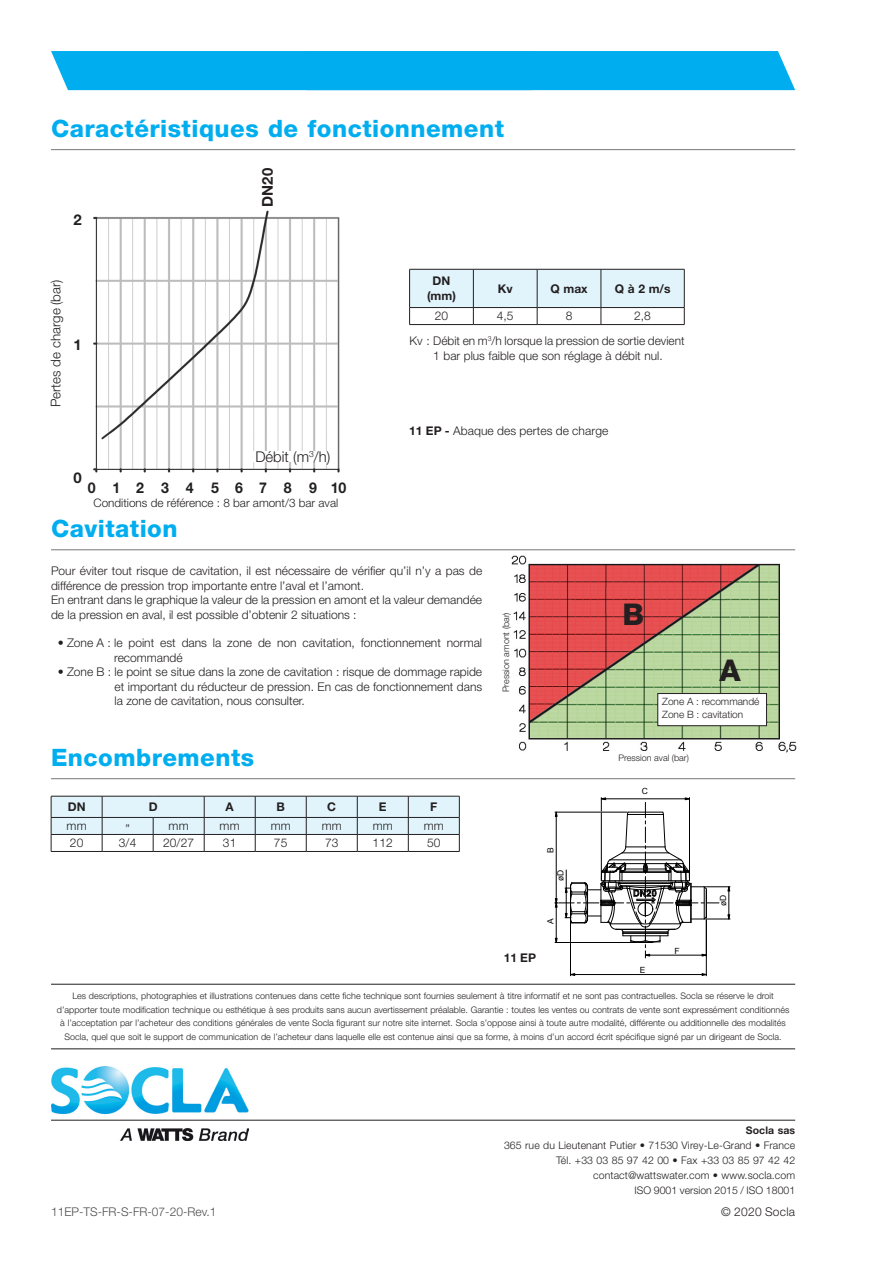
<style>
.page{position:relative;width:893px;height:1263px;background:#fff}
.page>*{position:absolute;margin:0;border:0;box-sizing:border-box;transform-origin:0 0}
.t1{font:800 30px "Helvetica Neue LT Std";color:#231f20}
.t2{font:800 24px "Helvetica Neue LT Std";letter-spacing:.02em;color:#00aeef}
.t3{font:700 14.85px "Helvetica Neue LT Std";letter-spacing:1.18em;color:#231f20;scale:.95 1}
.t4{font:300 14.85px "Helvetica Neue LT Std";color:#231f20}
.t5{font:700 14.85px "Helvetica Neue LT Std";letter-spacing:1.14em;color:#231f20}
.t6{font:300 13.35px "Helvetica Neue LT Std";color:#231f20}
.t7{font:300 12px/14.4px "Helvetica Neue LT Std";color:#231f20}
.t8{font:700 12px/14.4px "Helvetica Neue LT Std";color:#231f20;text-align:center}
.t9{font:300 12px "Helvetica Neue LT Std";color:#4b4c4d}
.t10{font:300 12px "Helvetica Neue LT Std";letter-spacing:.02em;color:#231f20}
.t11{font:300 11.7px "Helvetica Neue LT Std";color:#231f20}
.t12{font:300 10.5px/15px "Helvetica Neue LT Std";letter-spacing:.01em;color:#231f20;text-align:right}
.t13{font:700 10.5px "Helvetica Neue LT Std";letter-spacing:.01em;color:#231f20}
.t14{font:300 10.05px/12.9px "Helvetica Neue LT Std";color:#231f20}
.t15{font:300 9px/13.5px "Helvetica Neue LT Std";color:#231f20;text-align:center}
.t16{font:8.55px "Arial";color:#000}
.s1{font-weight:700}
</style>
<div class="page">
<div style="left:51px;top:51px;width:744px;height:39px;background:#00aeef"></div>
<hr style="left:51px;top:984px;width:744px;height:1px;background:#231f20">
<hr style="left:51px;top:1048px;width:744px;height:1px;background:#231f20">
<img style="left:51px;top:1066px;width:197px;height:75px">
<hr style="left:51px;top:1120px;width:744px;height:1px;background:#231f20">
<hr style="left:51px;top:778px;width:744px;height:1px;background:#757679">
<svg style="left:51px;top:796px;width:409px;height:55px"></svg>
<hr style="left:51px;top:851px;width:51px;height:1px;background:#231f20">
<hr style="left:102px;top:851px;width:51px;height:1px;background:#231f20">
<hr style="left:153px;top:851px;width:51px;height:1px;background:#231f20">
<hr style="left:204px;top:851px;width:51px;height:1px;background:#231f20">
<hr style="left:255px;top:851px;width:51px;height:1px;background:#231f20">
<hr style="left:306px;top:851px;width:51px;height:1px;background:#231f20">
<hr style="left:357px;top:851px;width:51px;height:1px;background:#231f20">
<hr style="left:408px;top:851px;width:51px;height:1px;background:#231f20">
<hr style="left:706px;top:920px;width:1px;height:56px;background:#000">
<hr style="left:570px;top:943px;width:1px;height:33px;background:#000">
<hr style="left:570px;top:974px;width:136px;height:1px;background:#000">
<svg style="left:555px;top:797px;width:175px;height:161px"></svg>
<hr style="left:51px;top:549px;width:744px;height:1px;background:#757679">
<img style="left:511px;top:555px;width:286px;height:198px">
<div style="left:658px;top:693px;width:108px;height:33px;background:#fff"></div>
<div style="left:657px;top:693px;width:110px;height:33px;border:1px solid #231f20"></div>
<hr style="left:51px;top:149px;width:744px;height:1px;background:#757679">
<svg style="left:409px;top:269px;width:276px;height:56px"></svg>
<hr style="left:601px;top:324px;width:83px;height:1px;background:#231f20">
<hr style="left:537px;top:269px;width:64px;height:1px;background:#231f20">
<hr style="left:537px;top:269px;width:1px;height:38px;background:#231f20">
<hr style="left:601px;top:269px;width:83px;height:1px;background:#231f20">
<hr style="left:601px;top:269px;width:1px;height:38px;background:#231f20">
<hr style="left:684px;top:269px;width:1px;height:38px;background:#231f20">
<img style="left:93px;top:210px;width:247px;height:263px">
<div style="left:254px;top:451px;width:78px;height:11px;background:#fff"></div>
<h2 class="t2" style="left:51px;top:114px;width:454px">Caractéristiques de fonctionnement</h2>
<h3 class="t5" style="left:73px;top:211px;width:10px">2</h3>
<h3 class="t5" style="left:258px;top:207px;width:40px;rotate:-90deg">DN20</h3>
<h3 class="t6" style="left:48px;top:407px;width:129px;rotate:-90deg">Pertes de charge (bar)</h3>
<h3 class="t5" style="left:73px;top:336px;width:10px">1</h3>
<h3 class="t4" style="left:255px;top:447px;width:77px">Débit (m<sup>3</sup>/h)</h3>
<p class="t11" style="left:94px;top:496px;width:246px">Conditions de référence : 8 bar amont/3 bar aval</p>
<h3 class="t5" style="left:73px;top:468px;width:10px">0</h3>
<h3 class="t3" style="left:88px;top:479px;width:274px">012345678910</h3>
<h3 class="t8" style="left:427px;top:274px;width:30px">DN (mm)</h3>
<h3 class="t8" style="left:498px;top:281px;width:16px">Kv</h3>
<h3 class="t8" style="left:550px;top:281px;width:39px">Q max</h3>
<h3 class="t8" style="left:615px;top:281px;width:57px">Q à 2 m/s</h3>
<h3 class="t7" style="left:435px;top:309px;width:15px">20</h3>
<h3 class="t7" style="left:497px;top:309px;width:18px">4,5</h3>
<h3 class="t7" style="left:566px;top:309px;width:8px">8</h3>
<h3 class="t7" style="left:634px;top:309px;width:18px">2,8</h3>
<h3 class="t7" style="left:409px;top:333px;width:277px;text-align:center">Kv : Débit en m<sup>3</sup>/h lorsque la pression de sortie devient<br>1 bar plus faible que son réglage à débit nul.</h3>
<h3 class="t7" style="left:409px;top:423px;width:201px"><span class="s1">11 EP -</span> Abaque des pertes de charge</h3>
<h2 class="t2" style="left:51px;top:514px;width:128px">Cavitation</h2>
<p class="t7" style="left:51px;top:564px;width:433px">Pour éviter tout risque de cavitation, il est nécessaire de vérifier qu’il n’y a pas de différence de pression trop importante entre l’aval et l’amont.<br>En entrant dans le graphique la valeur de la pression en amont et la valeur demandée de la pression en aval, il est possible d’obtenir 2 situations :</p>
<h3 class="t7" style="left:114px;top:636px;width:369px;text-indent:-56px">• Zone A : le point est dans la zone de non cavitation, fonctionnement normal recommandé</h3>
<h3 class="t7" style="left:115px;top:664px;width:369px;text-align:justify;text-indent:-57px">• Zone B : le point se situe dans la zone de cavitation : risque de dommage rapide et important du réducteur de pression. En cas de fonctionnement dans la zone de cavitation, nous consulter.</h3>
<h1 class="t1" style="left:719px;top:653px;width:23px">A</h1>
<h1 class="t1" style="left:622px;top:596px;width:23px">B</h1>
<p class="t15" style="left:499px;top:692px;width:81px;rotate:-90deg">Pression amont (bar)</p>
<p class="t14" style="left:662px;top:695px;width:99px">Zone A : recommandé<br>Zone B : cavitation</p>
<h2 class="t2" style="left:51px;top:743px;width:205px">Encombrements</h2>
<h3 class="t8" style="left:68px;top:799px;width:19px">DN</h3>
<h3 class="t8" style="left:149px;top:799px;width:10px">D</h3>
<h3 class="t8" style="left:226px;top:799px;width:10px">A</h3>
<h3 class="t8" style="left:276px;top:799px;width:10px">B</h3>
<h3 class="t8" style="left:327px;top:799px;width:10px">C</h3>
<h3 class="t8" style="left:379px;top:799px;width:9px">E</h3>
<h3 class="t8" style="left:430px;top:799px;width:9px">F</h3>
<h3 class="t7" style="left:67px;top:818px;width:22px">mm</h3>
<h3 class="t7" style="left:125px;top:821px;width:6px">”</h3>
<h3 class="t7" style="left:169px;top:818px;width:22px">mm</h3>
<h3 class="t7" style="left:220px;top:818px;width:22px">mm</h3>
<h3 class="t7" style="left:271px;top:818px;width:22px">mm</h3>
<h3 class="t7" style="left:322px;top:818px;width:22px">mm</h3>
<h3 class="t7" style="left:373px;top:818px;width:22px">mm</h3>
<h3 class="t7" style="left:424px;top:818px;width:22px">mm</h3>
<h3 class="t7" style="left:70px;top:835px;width:15px">20</h3>
<h3 class="t7" style="left:119px;top:835px;width:19px">3/4</h3>
<h3 class="t7" style="left:163px;top:835px;width:33px">20/27</h3>
<h3 class="t7" style="left:223px;top:835px;width:15px">31</h3>
<h3 class="t7" style="left:274px;top:835px;width:15px">75</h3>
<h3 class="t7" style="left:325px;top:835px;width:15px">73</h3>
<h3 class="t7" style="left:373px;top:835px;width:22px">112</h3>
<h3 class="t7" style="left:427px;top:835px;width:15px">50</h3>
<p class="t16" style="left:546px;top:852px;width:7px;rotate:-90deg">B</p>
<p class="t16" style="left:556px;top:881px;width:13px;rotate:-90deg">øD</p>
<h3 class="t8" style="left:504px;top:950px;width:34px">11 EP</h3>
<p class="t16" style="left:546px;top:924px;width:7px;rotate:-90deg">A</p>
<p class="t15" style="left:619px;top:751px;width:72px">Pression aval (bar)</p>
<p class="t16" style="left:642px;top:787px;width:8px">C</p>
<p class="t16" style="left:640px;top:965px;width:7px">E</p>
<p class="t16" style="left:674px;top:946px;width:7px">F</p>
<p class="t16" style="left:718px;top:906px;width:13px;rotate:-90deg">øD</p>
<p class="t15" style="left:57px;top:989px;width:734px">Les descriptions, photographies et illustrations contenues dans cette fiche technique sont fournies seulement à titre informatif et ne sont pas contractuelles. Socla se réserve le droit d’apporter toute modification technique ou esthétique à ses produits sans aucun avertissement préalable. Garantie : toutes les ventes ou contrats de vente sont expressément conditionnés à l’acceptation par l’acheteur des conditions générales de vente Socla figurant sur notre site internet. Socla s’oppose ainsi à toute autre modalité, différente ou additionnelle des modalités Socla, quel que soit le support de communication de l’acheteur dans laquelle elle est contenue ainsi que sa forme, à moins d’un accord écrit spécifique signé par un dirigeant de Socla.</p>
<h3 class="t9" style="left:51px;top:1204px;width:167px">11EP-TS-FR-S-FR-07-20-Rev.1</h3>
<p class="t13" style="left:746px;top:1124px;width:51px">Socla sas</p>
<p class="t12" style="left:504px;top:1137px;width:293px">365 rue du Lieutenant Putier • 71530 Virey-Le-Grand • France Tél. +33 03 85 97 42 00 • Fax +33 03 85 97 42 42 contact@wattswater.com • www.socla.com<br>ISO 9001 version 2015 / ISO 18001</p>
<h3 class="t10" style="left:721px;top:1204px;width:75px">© 2020 Socla</h3>
</div>
